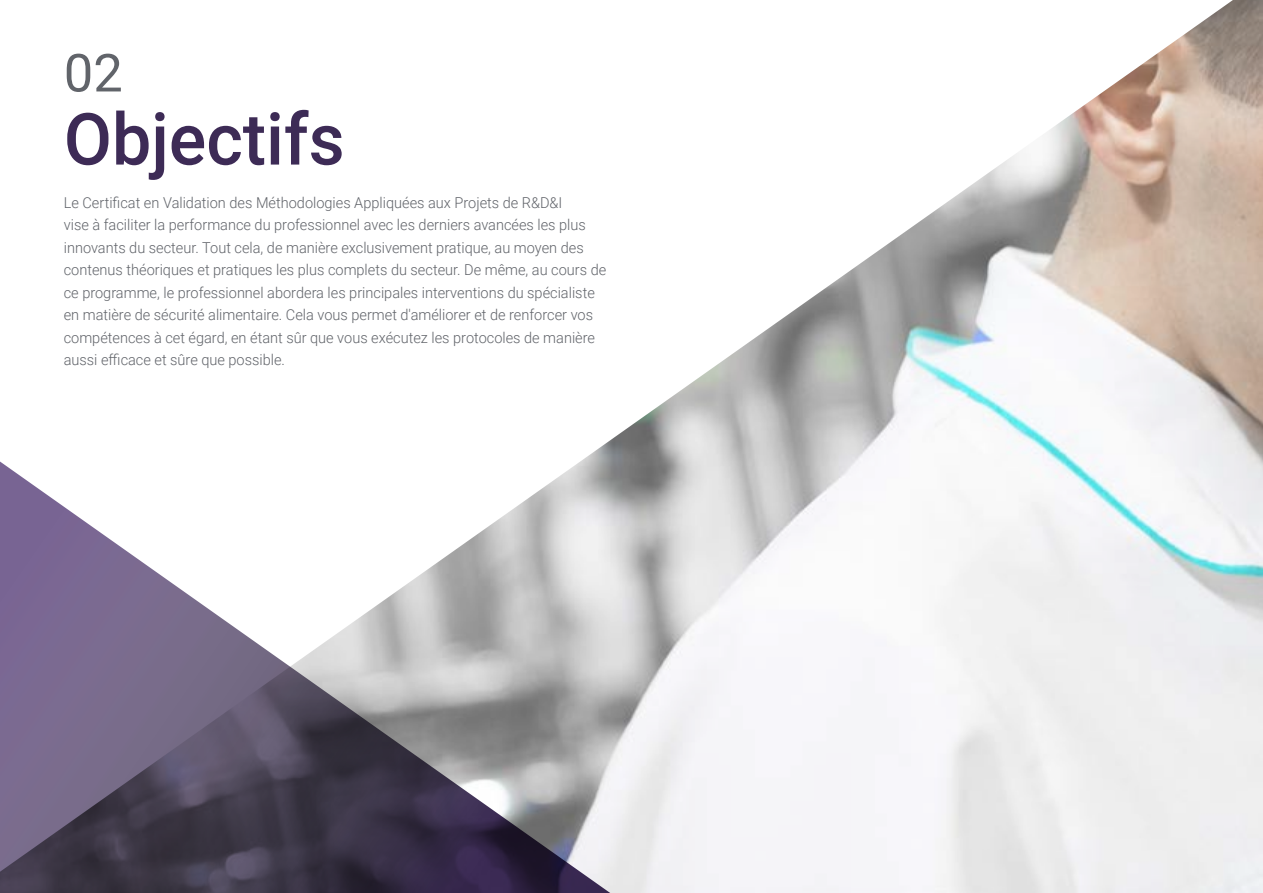
<style>
.page{position:relative;width:1263px;height:893px;background:#fff}
.page>*{position:absolute;margin:0;border:0;box-sizing:border-box;transform-origin:0 0}
.t1{font:500 72px "Roboto";color:#3d2b56}
.t2{font:52.5px "Roboto";color:#61646a}
.t3{font:300 15px/22.5px "Roboto";color:#61646a}
</style>
<div class="page">
<img style="left:602px;top:0;width:661px;height:893px">
<svg style="left:0;top:446px;width:640px;height:447px"></svg>
<h2 class="t2" style="left:64px;top:36px;width:61px">02</h2>
<h1 class="t1" style="left:64px;top:89px;width:282px">Objectifs</h1>
<p class="t3" style="left:64px;top:191px;width:544px">Le Certificat en Validation des Méthodologies Appliquées aux Projets de R&amp;D&amp;I<br>vise à faciliter la performance du professionnel avec les derniers avancées les plus innovants du secteur. Tout cela, de manière exclusivement pratique, au moyen des contenus théoriques et pratiques les plus complets du secteur. De même, au cours de ce programme, le professionnel abordera les principales interventions du spécialiste en matière de sécurité alimentaire. Cela vous permet d'améliorer et de renforcer vos compétences à cet égard, en étant sûr que vous exécutez les protocoles de manière aussi efficace et sûre que possible.</p>
</div>
